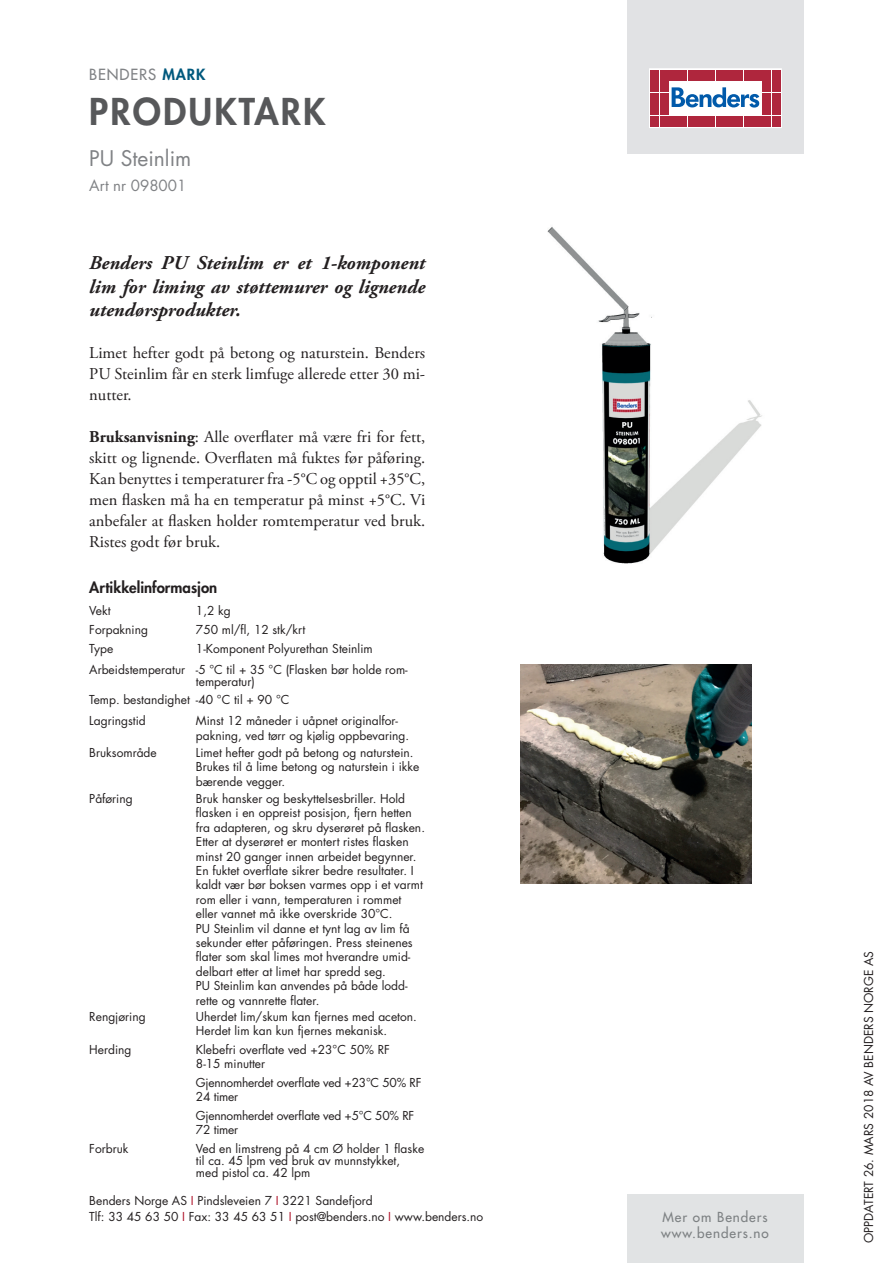
<style>
.page{position:relative;width:893px;height:1263px;background:#fff}
.page>*{position:absolute;margin:0;border:0;box-sizing:border-box;transform-origin:0 0}
.t1{font:800 36px "Futura Std";letter-spacing:.06em;color:#57585a}
.t2{font:21px "Futura Std";color:#808285}
.t3{font:italic 700 19.5px/23.4px "Adobe Garamond Pro";color:#231f20;text-align:justify}
.t4{font:16.5px/21px "Adobe Garamond Pro";color:#231f20;text-align:justify}
.t5{font:800 15px "Futura Std";color:#231f20}
.t6{font:15px "Futura Std";color:#808285}
.t7{font:500 15px "Futura Std";letter-spacing:.06em;color:#808285}
.t8{font:500 13.5px/16.2px "Futura Std";letter-spacing:.07em;color:#7d8183}
.t9{font:12px/14.4px "Futura Std";color:#231f20}
.t10{font:12px/14.4px "Futura Std";letter-spacing:-.02em;color:#231f20}
.s1{font-weight:800;color:#00597d}
.s2{font-weight:700}
.s3{color:#ae1229}
</style>
<div class="page">
<img style="left:547px;top:227px;width:215px;height:337px">
<img style="left:520px;top:664px;width:231px;height:219px">
<div style="left:627px;top:0;width:177px;height:153px;background:#e1e2e4"></div>
<svg style="left:649px;top:69px;width:132px;height:59px;background:#eacacf"></svg>
<div style="left:651px;top:70px;width:8px;height:10px;background:#af263d"></div>
<div style="left:660px;top:70px;width:8px;height:10px;background:#af263d"></div>
<div style="left:651px;top:81px;width:8px;height:11px;background:#af263d"></div>
<div style="left:660px;top:81px;width:8px;height:11px;background:#af263d"></div>
<div style="left:651px;top:93px;width:8px;height:10px;background:#af263d"></div>
<div style="left:660px;top:93px;width:8px;height:10px;background:#af263d"></div>
<div style="left:651px;top:104px;width:8px;height:11px;background:#af263d"></div>
<div style="left:660px;top:104px;width:8px;height:11px;background:#af263d"></div>
<div style="left:651px;top:116px;width:8px;height:10px;background:#af263d"></div>
<div style="left:660px;top:116px;width:8px;height:10px;background:#af263d"></div>
<div style="left:669px;top:70px;width:8px;height:10px;background:#af263d"></div>
<div style="left:679px;top:70px;width:8px;height:10px;background:#af263d"></div>
<div style="left:688px;top:70px;width:8px;height:10px;background:#af263d"></div>
<div style="left:697px;top:70px;width:9px;height:10px;background:#af263d"></div>
<div style="left:707px;top:70px;width:8px;height:10px;background:#af263d"></div>
<div style="left:716px;top:70px;width:8px;height:10px;background:#af263d"></div>
<div style="left:725px;top:70px;width:9px;height:10px;background:#af263d"></div>
<div style="left:735px;top:70px;width:8px;height:10px;background:#af263d"></div>
<div style="left:744px;top:70px;width:8px;height:10px;background:#af263d"></div>
<div style="left:753px;top:70px;width:9px;height:10px;background:#af263d"></div>
<div style="left:669px;top:116px;width:8px;height:10px;background:#af263d"></div>
<div style="left:679px;top:116px;width:8px;height:10px;background:#af263d"></div>
<div style="left:688px;top:116px;width:8px;height:10px;background:#af263d"></div>
<div style="left:697px;top:116px;width:9px;height:10px;background:#af263d"></div>
<div style="left:707px;top:116px;width:8px;height:10px;background:#af263d"></div>
<div style="left:716px;top:116px;width:8px;height:10px;background:#af263d"></div>
<div style="left:725px;top:116px;width:9px;height:10px;background:#af263d"></div>
<div style="left:735px;top:116px;width:8px;height:10px;background:#af263d"></div>
<div style="left:744px;top:116px;width:8px;height:10px;background:#af263d"></div>
<div style="left:753px;top:116px;width:9px;height:10px;background:#af263d"></div>
<div style="left:763px;top:70px;width:8px;height:10px;background:#af263d"></div>
<div style="left:772px;top:70px;width:8px;height:10px;background:#af263d"></div>
<div style="left:763px;top:81px;width:8px;height:11px;background:#af263d"></div>
<div style="left:772px;top:81px;width:8px;height:11px;background:#af263d"></div>
<div style="left:763px;top:93px;width:8px;height:10px;background:#af263d"></div>
<div style="left:772px;top:93px;width:8px;height:10px;background:#af263d"></div>
<div style="left:763px;top:104px;width:8px;height:11px;background:#af263d"></div>
<div style="left:772px;top:104px;width:8px;height:11px;background:#af263d"></div>
<div style="left:763px;top:116px;width:8px;height:10px;background:#af263d"></div>
<div style="left:772px;top:116px;width:8px;height:10px;background:#af263d"></div>
<svg style="left:672px;top:87px;width:87px;height:21px;background:#90b6d9"></svg>
<div style="left:627px;top:1195px;width:177px;height:68px;background:#e1e3e4"></div>
<p class="t7" style="left:89px;top:65px;width:118px">BENDERS <span class="s1">MARK</span></p>
<h1 class="t1" style="left:89px;top:89px;width:238px">PRODUKTARK</h1>
<h2 class="t2" style="left:89px;top:145px;width:104px">PU Steinlim</h2>
<p class="t6" style="left:89px;top:176px;width:99px">Art nr 098001</p>
<h3 class="t3" style="left:89px;top:252px;width:337px">Benders PU Steinlim er et 1-komponent lim for liming av støttemurer og lignende utendørsprodukter.</h3>
<h3 class="t4" style="left:89px;top:343px;width:337px">Limet hefter godt på betong og naturstein. Benders PU Steinlim får en sterk limfuge allerede etter 30 mi&shy;nutter.</h3>
<p class="t4" style="left:89px;top:427px;width:337px"><span class="s2">Bruksanvisning</span>: Alle overflater må være fri for fett, skitt og lignende. Overflaten må fuktes før påføring.<br>Kan benyttes i temperaturer fra -5°C og opptil +35°C, men flasken må ha en temperatur på minst +5°C. Vi anbefaler at flasken holder romtemperatur ved bruk.<br>Ristes godt før bruk.</p>
<p class="t5" style="left:89px;top:578px;width:130px">Artikkelinformasjon</p>
<p class="t9" style="left:89px;top:603px;width:23px">Vekt</p>
<p class="t9" style="left:196px;top:603px;width:36px">1,2 kg</p>
<p class="t9" style="left:89px;top:622px;width:60px">Forpakning</p>
<p class="t9" style="left:196px;top:622px;width:111px">750 ml/fl, 12 stk/krt</p>
<p class="t9" style="left:89px;top:641px;width:26px">Type</p>
<p class="t9" style="left:89px;top:638px;width:320px;line-height:21.3px;text-indent:107px">1-Komponent Polyurethan Steinlim<br>Arbeidstemperatur -5 °C til + 35 °C (Flasken bør holde rom-</p>
<p class="t9" style="left:89px;top:673px;width:202px;line-height:17.5px;text-indent:107px">temperatur)<br>Temp. bestandighet -40 °C til + 90 °C</p>
<p class="t9" style="left:89px;top:714px;width:58px">Lagringstid</p>
<p class="t9" style="left:196px;top:714px;width:215px">Minst 12 måneder i uåpnet originalfor&shy;pakning, ved tørr og kjølig oppbevaring.</p>
<p class="t9" style="left:89px;top:745px;width:69px">Bruksområde</p>
<p class="t9" style="left:196px;top:745px;width:225px">Limet hefter godt på betong og naturstein.<br>Brukes til å lime betong og naturstein i ikke bærende vegger.</p>
<p class="t9" style="left:89px;top:791px;width:45px">Påføring</p>
<p class="t9" style="left:196px;top:791px;width:231px">Bruk hansker og beskyttelsesbriller. Hold flasken i en oppreist posisjon, fjern hetten fra adapteren, og skru dyserøret på flasken.<br>Etter at dyserøret er montert ristes flasken minst 20 ganger innen arbeidet begynner.<br>En fuktet overflate sikrer bedre resultater. I kaldt vær bør boksen varmes opp i et varmt rom eller i vann, temperaturen i rommet eller vannet må ikke overskride 30°C.<br>PU Steinlim vil danne et tynt lag av lim få sekunder etter påføringen. Press steinenes flater som skal limes mot hverandre umid&shy;delbart etter at limet har spredd seg.<br>PU Steinlim kan anvendes på både lodd&shy;rette og vannrette flater.</p>
<p class="t9" style="left:89px;top:1009px;width:58px">Rengjøring</p>
<p class="t9" style="left:196px;top:1009px;width:222px">Uherdet lim/skum kan fjernes med aceton.<br>Herdet lim kan kun fjernes mekanisk.</p>
<p class="t9" style="left:89px;top:1042px;width:44px">Herding</p>
<p class="t9" style="left:196px;top:1042px;width:196px">Klebefri overflate ved +23°C 50% RF<br>8-15 minutter</p>
<p class="t10" style="left:196px;top:1075px;width:227px">Gjennomherdet overflate ved +23°C 50% RF<br>24 timer</p>
<p class="t10" style="left:196px;top:1108px;width:220px">Gjennomherdet overflate ved +5°C 50% RF<br>72 timer</p>
<p class="t9" style="left:89px;top:1141px;width:41px">Forbruk</p>
<p class="t9" style="left:196px;top:1142px;width:230px;line-height:12px">Ved en limstreng på 4 cm Ø holder 1 flaske til ca. 45 lpm ved bruk av munnstykket, med pistol ca. 42 lpm</p>
<p class="t9" style="left:89px;top:1192px;width:396px;line-height:16.5px">Benders Norge AS <span class="s3">I</span> Pindsleveien 7 <span class="s3">I</span> 3221 Sandefjord<br>Tlf: 33 45 63 50 <span class="s3">I</span> Fax: 33 45 63 51 <span class="s3">I</span> post@benders.no <span class="s3">I</span> www.benders.no</p>
<p class="t8" style="left:661px;top:1209px;width:109px">Mer om Benders www.benders.no</p>
<p class="t9" style="left:862px;top:1243px;width:294px;rotate:-90deg">Oppdatert 26. mars 2018 av Ben ders Norge AS</p>
</div>
